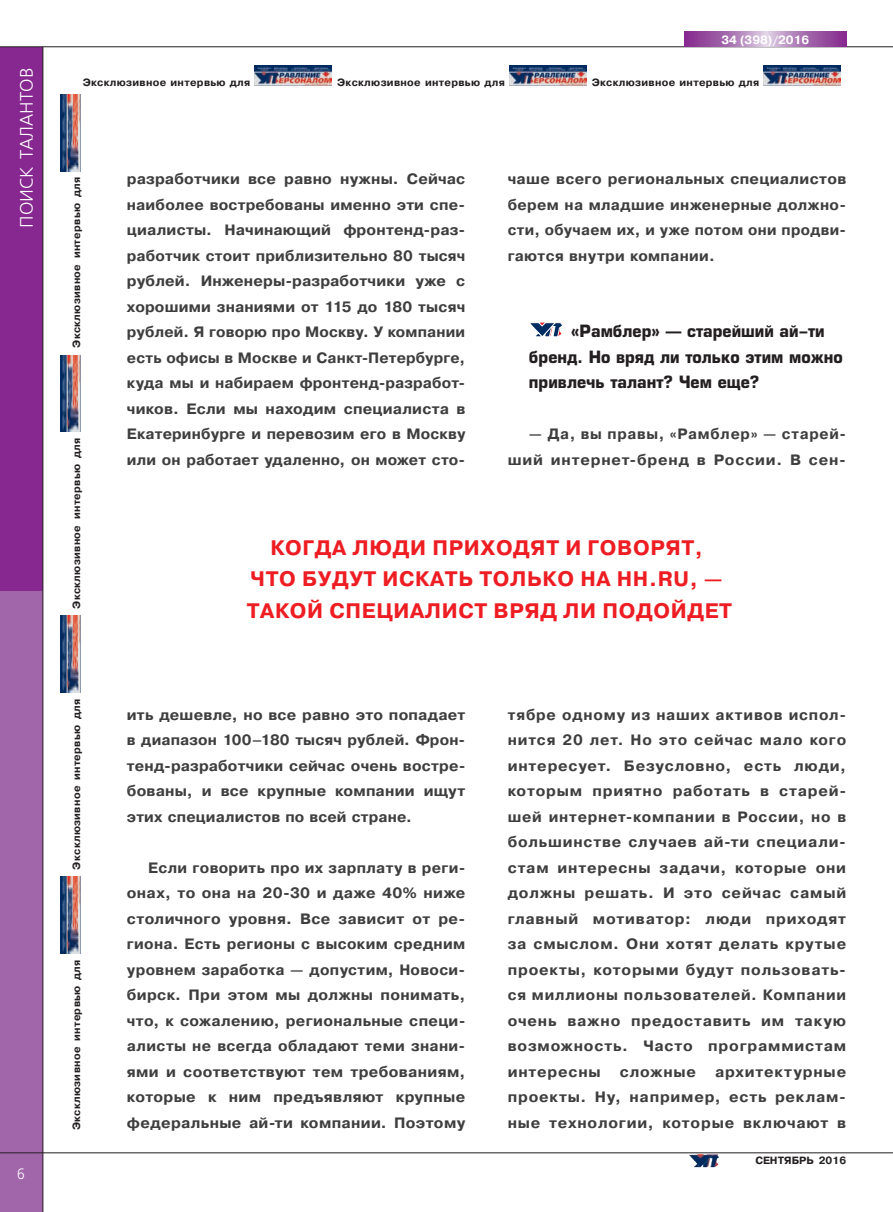
<style>
.page{position:relative;width:893px;height:1212px;background:#fff}
.page>*{position:absolute;margin:0;border:0;box-sizing:border-box;transform-origin:0 0}
.t1{font:700 21px/31.5px "Pragmatica C";letter-spacing:.03em;color:#ee1d23;text-align:center}
.t2{font:18px "Free Set C";color:#fff}
.t3{font:700 16.5px/25.5px "Europe C";color:#231f20;scale:.95 1}
.t4{font:700 15px/25.5px "Pragmatica C";letter-spacing:.025em;color:#3e3e3f;text-align:justify}
.t5{font:700 15px/25.5px "Pragmatica C";letter-spacing:.05em;color:#3e3e3f;text-align:right}
.t6{font:15px "Free Set C";color:#fff;scale:.9 1}
.t7{font:700 12px "Pragmatica C";color:#fff}
.t8{font:700 10.5px "Pragmatica C";letter-spacing:.03em;color:#231f20}
.t9{font:700 10.5px "Pragmatica C";color:#231f20}
</style>
<div class="page">
<div style="left:0;top:147px;width:43px;height:1065px;background:#a166aa"></div>
<div style="left:0;top:47px;width:43px;height:543px;background:#872890"></div>
<hr style="left:43px;top:47px;width:1px;height:1165px;background:#231f20">
<hr style="left:0;top:46px;width:893px;height:1px;background:#231f20">
<hr style="left:0;top:1152px;width:893px;height:1px;background:#231f20">
<img style="left:255px;top:66px;width:76px;height:20px">
<img style="left:509px;top:66px;width:77px;height:20px">
<img style="left:763px;top:66px;width:77px;height:20px">
<img style="left:60px;top:877px;width:20px;height:77px">
<img style="left:60px;top:616px;width:20px;height:77px">
<img style="left:60px;top:355px;width:20px;height:77px">
<img style="left:60px;top:94px;width:20px;height:77px">
<svg style="left:685px;top:31px;width:161px;height:16px;background:#a971b1"></svg>
<img style="left:689px;top:1154px;width:30px;height:13px">
<svg style="left:530px;top:322px;width:32px;height:15px"></svg>
<p class="t2" style="left:20px;top:227px;width:161px;rotate:-90deg">ПОИСК ТАЛАНТОВ</p>
<p class="t6" style="left:17px;top:1168px;width:10px">6</p>
<p class="t7" style="left:721px;top:35px;width:90px">34 (398)/2016</p>
<p class="t8" style="left:83px;top:78px;width:169px">Эксклюзивное интервью для</p>
<p class="t8" style="left:337px;top:78px;width:169px">Эксклюзивное интервью для</p>
<p class="t8" style="left:592px;top:78px;width:169px">Эксклюзивное интервью для</p>
<p class="t8" style="left:73px;top:348px;width:172px;rotate:-90deg">Эксклюзивное интервью для</p>
<p class="t8" style="left:73px;top:609px;width:172px;rotate:-90deg">Эксклюзивное интервью для</p>
<p class="t8" style="left:73px;top:869px;width:172px;rotate:-90deg">Эксклюзивное интервью для</p>
<p class="t8" style="left:73px;top:1130px;width:172px;rotate:-90deg">Эксклюзивное интервью для</p>
<p class="t4" style="left:127px;top:168px;width:340px">разработчики все равно нужны. Сейчас наиболее востребованы именно эти спе&shy;циалисты. Начинающий фронтенд-раз&shy;работчик стоит приблизительно 80 тысяч рублей. Инженеры-разработчики уже с хорошими знаниями от 115 до 180 тысяч рублей. Я говорю про Москву. У компании есть офисы в Москве и Санкт-Петербурге, куда мы и набираем фронтенд-разработ&shy;чиков. Если мы находим специалиста в Екатеринбурге и перевозим его в Москву или он работает удаленно, он может сто-</p>
<p class="t4" style="left:508px;top:168px;width:340px">чаше всего региональных специалистов берем на младшие инженерные должно&shy;сти, обучаем их, и уже потом они продви&shy;гаются внутри компании.</p>
<p class="t3" style="left:529px;top:320px;width:332px;text-indent:42px">«Рамблер» — старейший ай-ти бренд. Но вряд ли только этим можно привлечь талант? Чем еще?</p>
<p class="t5" style="left:508px;top:423px;width:340px">— Да, вы правы, «Рамблер» — старей&shy;ший интернет-бренд в России. В сен-</p>
<h1 class="t1" style="left:247px;top:534px;width:487px">КОГДА ЛЮДИ ПРИХОДЯТ И ГОВОРЯТ,<br>ЧТО БУДУТ ИСКАТЬ ТОЛЬКО НА HH.RU, —<br>ТАКОЙ СПЕЦИАЛИСТ ВРЯД ЛИ ПОДОЙДЕТ</h1>
<p class="t4" style="left:127px;top:703px;width:340px">ить дешевле, но все равно это попадает в диапазон 100–180 тысяч рублей. Фрон&shy;тенд-разработчики сейчас очень востре&shy;бованы, и все крупные компании ищут этих специалистов по всей стране.</p>
<p class="t4" style="left:127px;top:856px;width:340px;text-indent:21px">Если говорить про их зарплату в реги&shy;онах, то она на 20-30 и даже 40% ниже столичного уровня. Все зависит от ре&shy;гиона. Есть регионы с высоким средним уровнем заработка — допустим, Новоси&shy;бирск. При этом мы должны понимать, что, к сожалению, региональные специ&shy;алисты не всегда обладают теми знани&shy;ями и соответствуют тем требованиям, которые к ним предъявляют крупные федеральные ай-ти компании. Поэтому</p>
<p class="t4" style="left:508px;top:703px;width:340px">тябре одному из наших активов испол&shy;нится 20 лет. Но это сейчас мало кого интересует. Безусловно, есть люди, которым приятно работать в старей&shy;шей интернет-компании в России, но в большинстве случаев ай-ти специали&shy;стам интересны задачи, которые они должны решать. И это сейчас самый главный мотиватор: люди приходят за смыслом. Они хотят делать крутые проекты, которыми будут пользовать&shy;ся миллионы пользователей. Компании очень важно предоставить им такую возможность. Часто программистам интересны</p>
<p class="t4" style="left:508px;top:1060px;width:340px;text-indent:207px">архитектурные проекты. Ну, например, есть реклам&shy;ные технологии, которые включают в</p>
<p class="t5" style="left:620px;top:1060px;width:78px">сложные</p>
<p class="t9" style="left:755px;top:1157px;width:92px">СЕНТЯБРЬ 2016</p>
</div>
